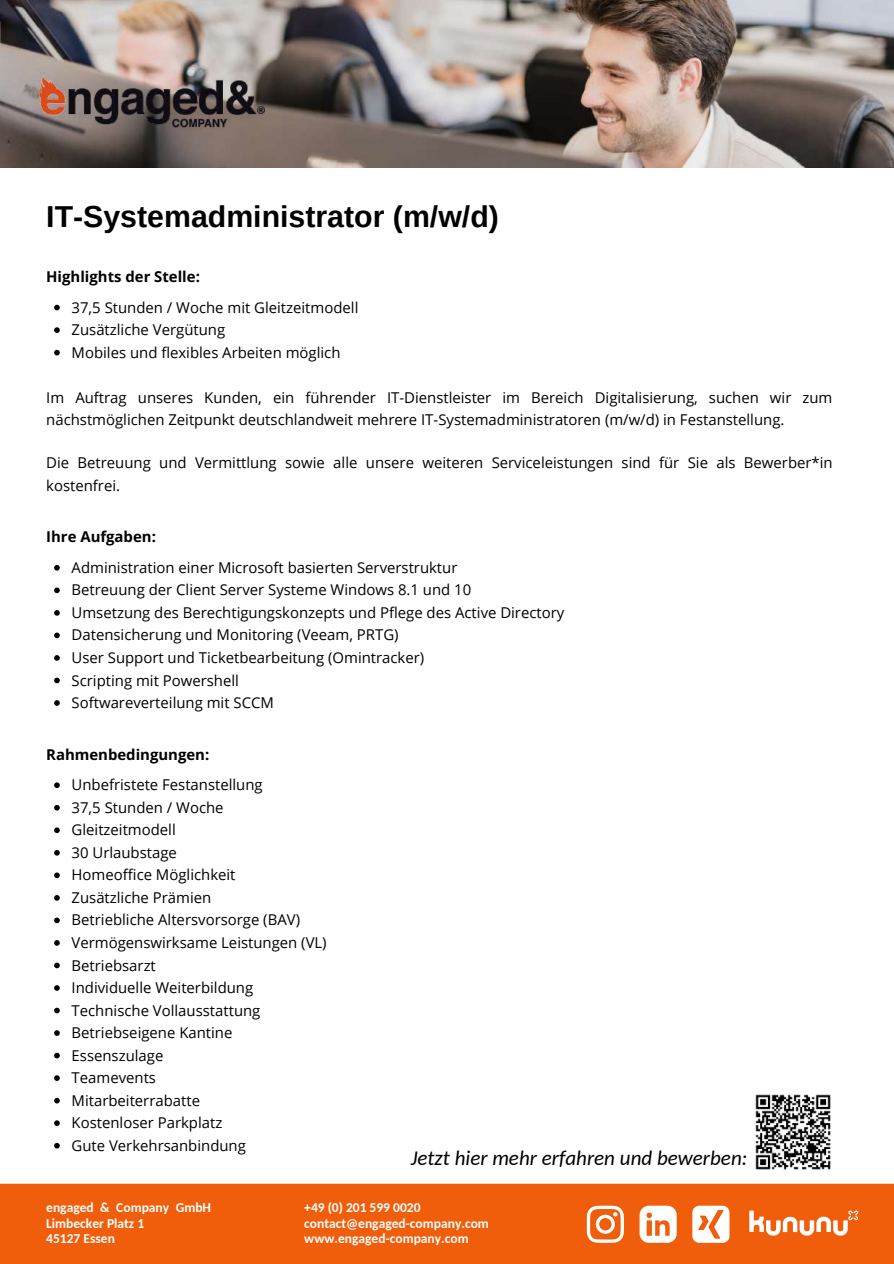
<style>
.page{position:relative;width:894px;height:1264px;background:#fff}
.page>*{position:absolute;margin:0;border:0;box-sizing:border-box;transform-origin:0 0}
.t1{font:700 30.3px "Arimo";color:#000}
.t2{font:italic 21px "Carlito";color:#000}
.t3{font:14.85px/22.5px "Open Sans";color:#000}
.t4{font:700 14.85px "Open Sans";color:#000}
.t5{font:700 13.5px/15.8px "Carlito";color:#fff}
</style>
<div class="page">
<div style="left:0;top:1183px;width:893px;height:80px;background:#f05e0b"></div>
<svg style="left:749px;top:1210px;width:109px;height:25px"></svg>
<svg style="left:692px;top:1205px;width:37px;height:37px"></svg>
<svg style="left:639px;top:1205px;width:37px;height:37px"></svg>
<svg style="left:586px;top:1205px;width:37px;height:37px"></svg>
<svg style="left:54px;top:305px;width:6px;height:5px"></svg>
<svg style="left:54px;top:327px;width:6px;height:6px"></svg>
<svg style="left:54px;top:350px;width:6px;height:5px"></svg>
<svg style="left:54px;top:565px;width:6px;height:5px"></svg>
<svg style="left:54px;top:587px;width:6px;height:6px"></svg>
<svg style="left:54px;top:610px;width:6px;height:5px"></svg>
<svg style="left:54px;top:632px;width:6px;height:6px"></svg>
<svg style="left:54px;top:655px;width:6px;height:5px"></svg>
<svg style="left:54px;top:677px;width:6px;height:6px"></svg>
<svg style="left:54px;top:700px;width:6px;height:5px"></svg>
<svg style="left:54px;top:782px;width:6px;height:6px"></svg>
<svg style="left:54px;top:805px;width:6px;height:5px"></svg>
<svg style="left:54px;top:827px;width:6px;height:6px"></svg>
<svg style="left:54px;top:850px;width:6px;height:5px"></svg>
<svg style="left:54px;top:872px;width:6px;height:6px"></svg>
<svg style="left:54px;top:895px;width:6px;height:5px"></svg>
<svg style="left:54px;top:917px;width:6px;height:6px"></svg>
<svg style="left:54px;top:940px;width:6px;height:5px"></svg>
<svg style="left:54px;top:962px;width:6px;height:6px"></svg>
<svg style="left:54px;top:985px;width:6px;height:5px"></svg>
<svg style="left:54px;top:1007px;width:6px;height:6px"></svg>
<svg style="left:54px;top:1030px;width:6px;height:5px"></svg>
<svg style="left:54px;top:1052px;width:6px;height:6px"></svg>
<svg style="left:54px;top:1075px;width:6px;height:5px"></svg>
<svg style="left:54px;top:1097px;width:6px;height:6px"></svg>
<svg style="left:54px;top:1120px;width:6px;height:5px"></svg>
<svg style="left:54px;top:1142px;width:6px;height:6px"></svg>
<img style="left:0;top:0;width:893px;height:167px">
<img style="left:22px;top:60px;width:249px;height:80px">
<img style="left:755px;top:1094px;width:76px;height:76px">
<h1 class="t1" style="left:46px;top:200px;width:454px">IT-Systemadministrator (m/w/d)</h1>
<p class="t4" style="left:46px;top:266px;width:155px">Highlights der Stelle:</p>
<p class="t3" style="left:72px;top:295px;width:288px">37,5 Stunden / Woche mit Gleitzeitmodell<br>Zusätzliche Vergütung<br>Mobiles und flexibles Arbeiten möglich</p>
<p class="t3" style="left:46px;top:386px;width:787px">Im Auftrag unseres Kunden, ein führender IT-Dienstleister im Bereich Digitalisierung, suchen wir zum nächstmöglichen Zeitpunkt deutschlandweit mehrere IT-Systemadministratoren (m/w/d) in Festanstellung.</p>
<p class="t3" style="left:46px;top:451px;width:787px">Die Betreuung und Vermittlung sowie alle unsere weiteren Serviceleistungen sind fü r Sie als Bewerber*in kostenfrei.</p>
<p class="t4" style="left:46px;top:526px;width:111px">Ihre Aufgaben:</p>
<p class="t3" style="left:72px;top:556px;width:494px">Administration einer Microsoft basierten Serverstruktur<br>Betreuung der Client Server Systeme Windows 8.1 und 10<br>Umsetzung des Berechtigungskonzepts und Pflege des Active Directory Datensicherung und Monitoring (Veeam, PRTG)<br>User Support und Ticketbearbeitung (Omintracker)<br>Scripting mit Powershell<br>Softwareverteilung mit SCCM</p>
<p class="t4" style="left:46px;top:744px;width:164px">Rahmenbedingungen:</p>
<p class="t3" style="left:72px;top:773px;width:256px">Unbefristete Festanstellung<br>37,5 Stunden / Woche<br>Gleitzeitmodell<br>30 Urlaubstage<br>Homeoffice Möglichkeit<br>Zusätzliche Prämien<br>Betriebliche Altersvorsorge (BAV)<br>Vermögenswirksame Leistungen (VL)<br>Betriebsarzt<br>Individuelle Weiterbildung<br>Technische Vollausstattung<br>Betriebseigene Kantine<br>Essenszulage<br>Teamevents<br>Mitarbeiterrabatte<br>Kostenloser Parkplatz<br>Gute Verkehrsanbindung</p>
<h2 class="t2" style="left:410px;top:1148px;width:338px">Jetzt hier mehr erfahren und bewerben:</h2>
<p class="t5" style="left:46px;top:1200px;width:166px">engaged &amp; Company GmbH<br>Limbecker Platz 1<br>45127 Essen</p>
<p class="t5" style="left:304px;top:1200px;width:186px">+49 (0) 201 599 0020 contact@engaged-company.com www.engaged-company.com</p>
</div>
